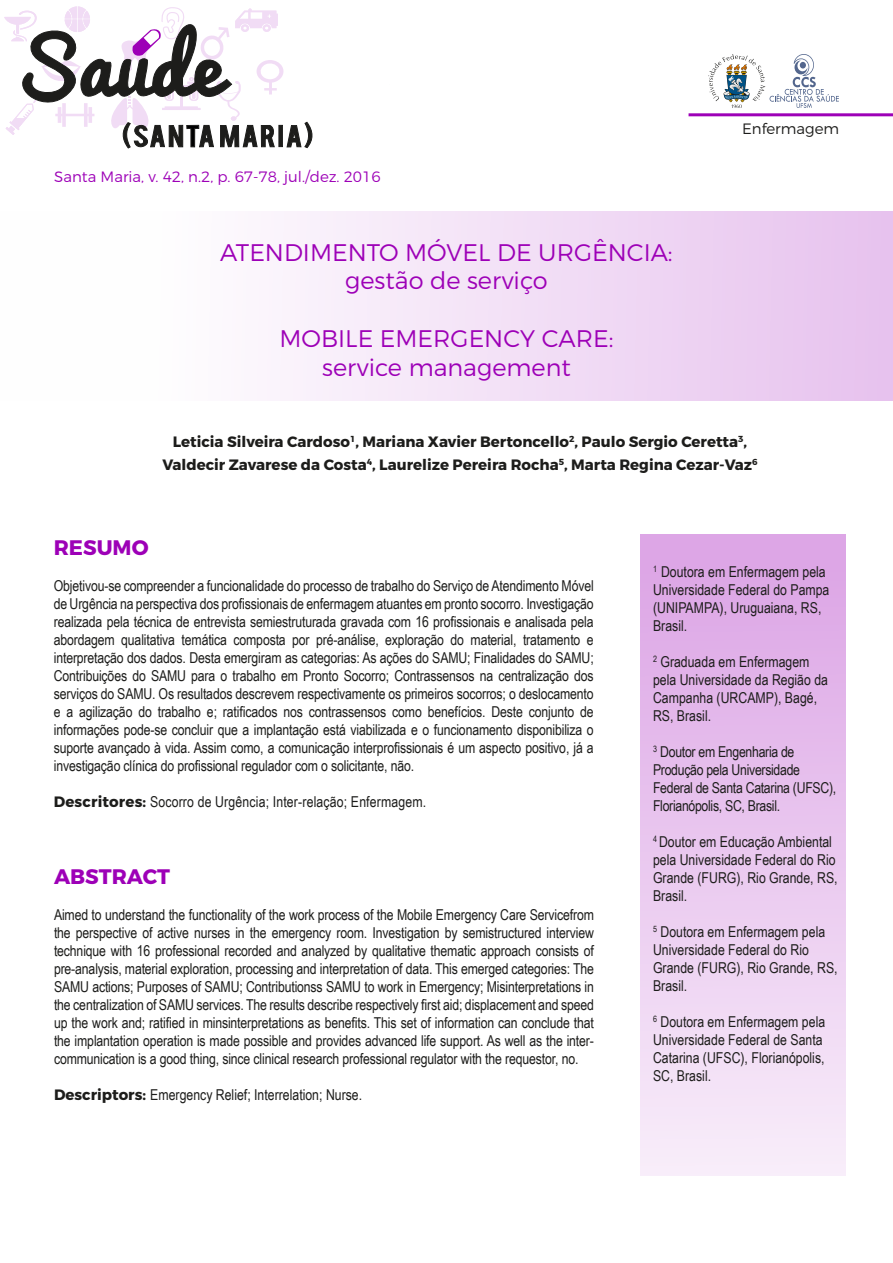
<style>
.page{position:relative;width:893px;height:1263px;background:#fff}
.page>*{position:absolute;margin:0;border:0;box-sizing:border-box;transform-origin:0 0}
.t1{font:300 24px/28.8px "Montserrat";color:#9d00b7;text-align:center}
.t2{font:700 21px "Montserrat";color:#9d00b7}
.t3{font:15px/18px "Arial Narrow";color:#1d1d1b}
.t4{font:700 15px/22.5px "Montserrat";color:#1d1d1b;text-align:center}
.t5{font:15px/18px "Arial Narrow";letter-spacing:-.02em;color:#1d1d1b}
.t6{font:300 15px "Montserrat";color:#9d00b7}
.t7{font:300 15px "Montserrat";color:#1d1d1b}
.s1{font-family:"Montserrat";font-weight:700}
</style>
<div class="page">
<div style="left:641px;top:534px;width:205px;height:642px;background:linear-gradient(to bottom,#dba2e5,#f8edfa)"></div>
<div style="left:0;top:212px;width:893px;height:189px;background:linear-gradient(to right,#fff,#e7c3ee)"></div>
<hr style="left:688px;top:113px;width:205px;height:3px;background:#9d00b7">
<svg style="left:708px;top:54px;width:131px;height:54px"></svg>
<svg style="left:4px;top:6px;width:309px;height:142px"></svg>
<p class="t6" style="left:54px;top:167px;width:328px">Santa Maria, v. 42, n.2, p. 67-78, jul./dez. 2016</p>
<h1 class="t1" style="left:220px;top:237px;width:454px">ATENDIMENTO MÓVEL DE URGÊNCIA: gestão de serviço</h1>
<h1 class="t1" style="left:279px;top:324px;width:335px">MOBILE EMERGENCY CARE: service management</h1>
<p class="t7" style="left:742px;top:119px;width:99px">Enfermagem</p>
<p class="t4" style="left:162px;top:431px;width:597px">Leticia Silveira Cardoso<sup>1</sup>, Mariana Xavier Bertoncello<sup>2</sup>, Paulo Sergio Ceretta<sup>3</sup>,<br>Valdecir Zavarese da Costa<sup>4</sup>, Laurelize Pereira Rocha<sup>5</sup>, Marta Regina Cezar-Vaz<sup>6</sup></p>
<h2 class="t2" style="left:54px;top:534px;width:96px">RESUMO</h2>
<p class="t3" style="left:54px;top:576px;width:541px;text-align:justify">Objetivou-se compreender a funcionalidade do processo de trabalho do Serviço de Atendimento Móvel de Urgência na perspectiva dos profissionais de enfermagem atuantes em pronto socorro. Investigação realizada pela técnica de entrevista semiestruturada gravada com 16 profissionais e analisada pela abordagem qualitativa temática composta por pré-análise, exploração do material, tratamento e interpretação dos dados. Desta emergiram as categorias: As ações do SAMU; Finalidades do SAMU; Contribuições do SAMU para o trabalho em Pronto Socorro; Contrassensos na centralização dos serviços do SAMU. Os resultados descrevem respectivamente os primeiros socorros; o deslocamento e a agilização do trabalho e; ratificados nos contrassensos como benefícios. Deste conjunto de informações pode-se concluir que a implantação está viabilizada e o funcionamento disponibiliza o suporte avançado à vida. Assim como, a comunicação interprofissionais é um aspecto positivo, já a investigação clínica do profissional regulador com o solicitante, não.</p>
<p class="t3" style="left:54px;top:792px;width:374px"><span class="s1">Descritores:</span> Socorro de Urgência; Inter-relação; Enfermagem.</p>
<h2 class="t2" style="left:54px;top:864px;width:118px">ABSTRACT</h2>
<p class="t3" style="left:54px;top:905px;width:541px;text-align:justify">Aimed to understand the functionality of the work process of the Mobile Emergency Care Servicefrom the perspective of active nurses in the emergency room. Investigation by semistructured interview technique with 16 professional recorded and analyzed by qualitative thematic approach consists of pre-analysis, material exploration, processing and interpretation of data. This emerged categories: The SAMU actions; Purposes of SAMU; Contributionss SAMU to work in Emergency; Misinterpretations in the centralization of SAMU services. The results describe respectively first aid; displacement and speed up the work and; ratified in minsinterpretations as benefits. This set of information can conclude that the implantation operation is made possible and provides advanced life support. As well as the inter&shy;communication is a good thing, since clinical research professional regulator with the requestor, no.</p>
<p class="t3" style="left:54px;top:1085px;width:310px"><span class="s1">Descriptors:</span> Emergency Relief; Interrelation; Nurse.</p>
<p class="t3" style="left:653px;top:562px;width:178px"><sup>1</sup> Doutora em Enfermagem pela<br>Universidade Federal do Pampa (UNIPAMPA), Uruguaiana, RS,<br>Brasil.</p>
<p class="t3" style="left:653px;top:652px;width:177px"><sup>2</sup> Graduada em Enfermagem pela Universidade da Região da<br>Campanha (URCAMP), Bagé,<br>RS, Brasil.</p>
<p class="t5" style="left:653px;top:742px;width:185px"><sup>3</sup> Doutor em Engenharia de<br>Produção pela Universidade<br>Federal de Santa Catarina (UFSC),<br>Florianópolis, SC, Brasil.</p>
<p class="t3" style="left:653px;top:832px;width:186px"><sup>4</sup> Doutor em Educação Ambiental pela Universidade Federal do Rio<br>Grande (FURG), Rio Grande, RS,<br>Brasil.</p>
<p class="t3" style="left:653px;top:922px;width:186px"><sup>5</sup> Doutora em Enfermagem pela<br>Universidade Federal do Rio<br>Grande (FURG), Rio Grande, RS,<br>Brasil.</p>
<p class="t3" style="left:653px;top:1012px;width:174px"><sup>6</sup> Doutora em Enfermagem pela<br>Universidade Federal de Santa<br>Catarina (UFSC), Florianópolis,<br>SC, Brasil.</p>
</div>
